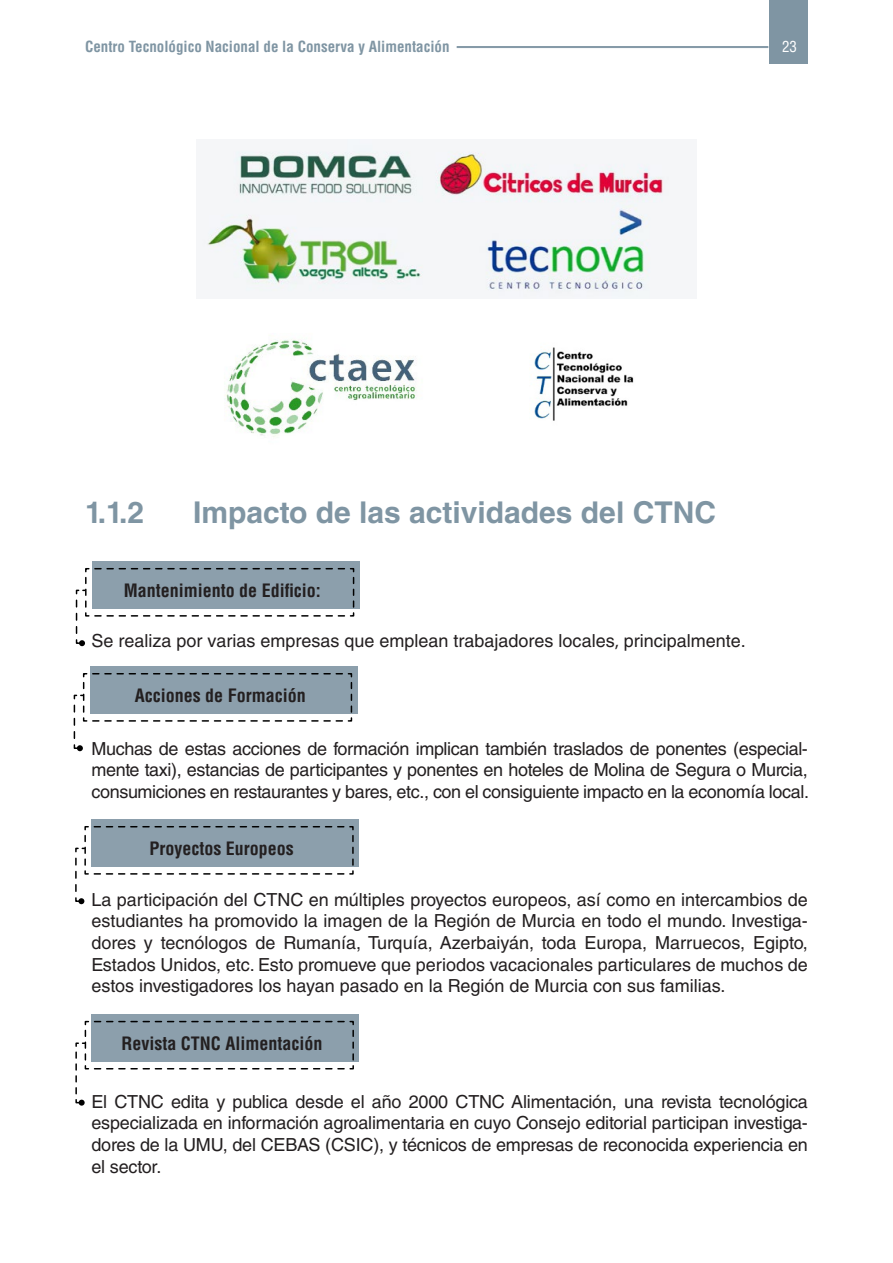
<style>
.page{position:relative;width:893px;height:1263px;background:#fff}
.page>*{position:absolute;margin:0;border:0;box-sizing:border-box;transform-origin:0 0}
.t1{font:700 30px "Helvetica LT Std";color:#7f95a3}
.t2{font:18px/21.6px "Helvetica LT Std";color:#231f20;text-align:justify}
.t3{font:700 condensed 18px "Helvetica LT Std";color:#231f20}
.t4{font:700 condensed 15px "Helvetica LT Std";color:#7f95a3}
.t5{font:condensed 15px "Helvetica LT Std";color:#fff}
.s1{font-family:"Myriad Hebrew"}
</style>
<div class="page">
<hr style="left:457px;top:46px;width:311px;height:1px;background:#7f95a3">
<hr style="left:457px;top:47px;width:311px;height:1px;background:#7f95a3">
<div style="left:770px;top:0;width:38px;height:64px;background:#7f95a3"></div>
<img style="left:202px;top:139px;width:467px;height:159px">
<img style="left:225px;top:339px;width:192px;height:98px">
<img style="left:534px;top:347px;width:100px;height:74px">
<div style="left:92px;top:561px;width:268px;height:47px;background:#8c9fac"></div>
<div style="left:90px;top:666px;width:267px;height:47px;background:#8c9fac"></div>
<svg style="left:75px;top:568px;width:280px;height:78px"></svg>
<div style="left:91px;top:819px;width:268px;height:47px;background:#8c9fac"></div>
<svg style="left:75px;top:826px;width:279px;height:78px"></svg>
<div style="left:91px;top:1014px;width:268px;height:47px;background:#8c9fac"></div>
<svg style="left:75px;top:1020px;width:280px;height:86px"></svg>
<svg style="left:73px;top:673px;width:280px;height:78px"></svg>
<p class="t4" style="left:85px;top:37px;width:366px">Centro Tecnológico Nacional de la Conserva y Alimentación</p>
<p class="t5" style="left:782px;top:37px;width:16px">23</p>
<p class="t1" style="left:85px;top:494px;width:61px">1.1.2</p>
<p class="t1" style="left:193px;top:494px;width:524px">Impacto de las actividades del CTNC</p>
<p class="t3" style="left:124px;top:579px;width:199px">Mantenimiento de Edificio:</p>
<p class="t2" style="left:91px;top:629px;width:656px">Se realiza por varias empresas que emplean trabajadores locales<span class="s1">,</span> principalmente.</p>
<p class="t3" style="left:135px;top:684px;width:172px">Acciones de Formación</p>
<p class="t2" style="left:91px;top:737px;width:719px">Muchas de estas acciones de formación implican también traslados de ponentes (especial&shy;mente taxi), estancias de participantes y ponentes en hoteles de Molina de Segura o Murcia, consumiciones en restaurantes y bares, etc., con el consiguiente impacto en la economía local.</p>
<p class="t3" style="left:149px;top:837px;width:146px">Proyectos Europeos</p>
<p class="t2" style="left:91px;top:889px;width:718px">La participación del CTNC en múltiples proyectos europeos, así como en intercambios de estudiantes ha promovido la imagen de la Región de Murcia en todo el mundo. Investiga&shy;dores y tecnólogos de Rumanía, Turquía, Azerbaiyán, toda Europa, Marruecos, Egipto, Estados Unidos, etc. Esto promueve que periodos vacacionales particulares de muchos de estos investigadores los hayan pasado en la Región de Murcia con sus familias.</p>
<p class="t3" style="left:121px;top:1032px;width:203px">Revista CTNC Alimentación</p>
<p class="t2" style="left:91px;top:1090px;width:718px">El CTNC edita y publica desde el año 2000 CTNC Alimentación, una revista tecnológica especializada en información agroalimentaria en cuyo Consejo editorial participan investiga&shy;dores de la UMU, del CEBAS (CSIC), y técnicos de empresas de reconocida experiencia en el sector.</p>
</div>
